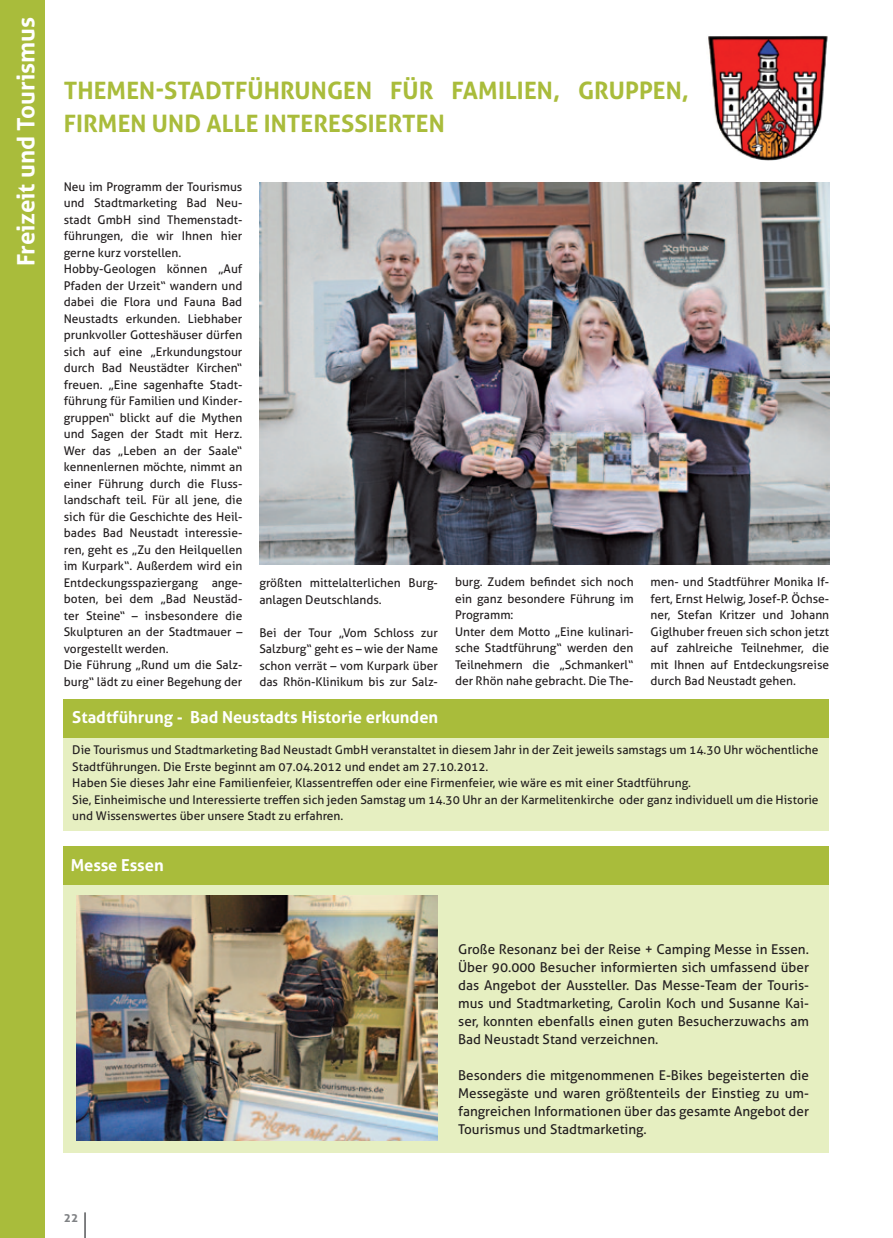
<style>
.page{position:relative;width:893px;height:1238px;background:#fff}
.page>*{position:absolute;margin:0;border:0;box-sizing:border-box;transform-origin:0 0}
.t1{font:700 24px "Aller";letter-spacing:.005em;color:#a9bc3b}
.t2{font:700 24px "Aller";color:#fff}
.t3{font:700 16.5px "Aller";color:#fff}
.t4{font:13.5px/18px "Aller";color:#231f20;text-align:justify}
.t5{font:12px/16.5px "Aller";color:#231f20}
.t6{font:700 12px "Aller";color:#808285}
</style>
<div class="page">
<div style="left:0;top:0;width:45px;height:1237px;background:#a9bc3b"></div>
<svg style="left:85px;top:1212px;width:1px;height:25px"></svg>
<img style="left:708px;top:36px;width:120px;height:125px">
<img style="left:259px;top:183px;width:570px;height:381px">
<div style="left:64px;top:870px;width:765px;height:282px;background:#e6efc1"></div>
<div style="left:64px;top:846px;width:765px;height:38px;background:#a9bc3b"></div>
<img style="left:77px;top:895px;width:361px;height:245px">
<div style="left:64px;top:729px;width:765px;height:101px;background:#e6efc1"></div>
<div style="left:64px;top:699px;width:765px;height:39px;background:#a9bc3b"></div>
<h1 class="t2" style="left:11px;top:266px;width:251px;rotate:-90deg">FREIZEIT UND TOURISMUS</h1>
<h1 class="t1" style="left:64px;top:76px;width:560px">THEMEN-STADTFÜHRUNGEN FÜR FAMILI EN, GRUPP</h1>
<h1 class="t1" style="left:653px;top:76px;width:37px">EN,</h1>
<h1 class="t1" style="left:64px;top:109px;width:382px">FI RMEN UND ALLE INTERESSI ERTEN</h1>
<p class="t5" style="left:64px;top:178px;width:180px">Neu im Programm der Tourismus und Stadtmarketing Bad Neu&shy;stadt GmbH sind Themenstadt&shy;führungen, die wir Ihnen hier gerne kurz vorstellen.<br>Hobby-Geologen können „Auf<br>Pfaden der Urzeit“ wandern und dabei die Flora und Fauna Bad<br>Neustadts erkunden. Liebhaber prunkvoller Gotteshäuser dürfen sich auf eine „Erkundungstour durch Bad Neustädter Kirchen“ freuen. „Eine sagenhafte Stadt&shy;führung für Familien und Kinder&shy;gruppen“ blickt auf die Mythen und Sagen der Stadt mit Herz.<br>Wer das „Leben an der Saale“ kennenlernen möchte, nimmt an einer Führung durch die Fluss&shy;landschaft teil. Für all jene, die sich für die Geschichte des Heil&shy;bades Bad Neustadt interessie&shy;ren, geht es „Zu den Heilquellen im Kurpark“. Außerdem wird ein<br>Entdeckungsspaziergang ange&shy;boten, bei dem „Bad Neustäd&shy;ter Steine“ – insbesondere die<br>Skulpturen an der Stadtmauer – vorgestellt werden.<br>Die Führung „Rund um die Salz&shy;burg“ lädt zu einer Begehung der</p>
<p class="t5" style="left:259px;top:575px;width:180px">größten mittelalterlichen Burg&shy;anlagen Deutschlands.</p>
<p class="t5" style="left:259px;top:624px;width:180px;text-align:justify">Bei der Tour „Vom Schloss zur Salzburg“ geht es – wie der Name schon verrät – vom Kurpark über das Rhön-Klinikum bis zur Salz-</p>
<h2 class="t3" style="left:72px;top:706px;width:368px">STADTFÜHRUNG - BAD NEUSTADTS HISTORIE ERKUNDEN</h2>
<p class="t5" style="left:455px;top:574px;width:180px">burg. Zudem befindet sich noch ein ganz besondere Führung im<br>Programm:<br>Unter dem Motto „Eine kulinari&shy;sche Stadtführung“ werden den<br>Teilnehmern die „Schmankerl“ der Rhön nahe gebracht. Die The-</p>
<p class="t5" style="left:651px;top:574px;width:180px;text-align:justify">men- und Stadtführer Monika If&shy;fert, Ernst Helwig, Josef-P. Öchse&shy;ner, Stefan Kritzer und Johann Giglhuber freuen sich schon jetzt auf zahlreiche Teilnehmer, die mit Ihnen auf Entdeckungsreise durch Bad Neustadt gehen.</p>
<p class="t5" style="left:72px;top:741px;width:748px">Die Tourismus und Stadtmarketing Bad Neustadt GmbH veranstaltet in diesem Jahr in der Zeit jeweils samstags um 14.30 Uhr wöchentliche Stadtführungen. Die Erste beginnt am 07.04.2012 und endet am 27.10.2012.<br>Haben Sie dieses Jahr eine Familienfeier, Klassentreffen oder eine Firmenfeier, wie wäre es mit einer Stadtführung.<br>Sie, Einheimische und Interessierte treffen sich jeden Samstag um 14.30 Uhr an der Karmelitenkirche oder ganz individuell um die Historie und Wissenswertes über unsere Stadt zu erfahren.</p>
<h2 class="t3" style="left:71px;top:854px;width:95px">MESSE ESSEN</h2>
<p class="t4" style="left:458px;top:940px;width:352px">Große Resonanz bei der Reise + Camping Messe in Essen.<br>Über 90.000 Besucher informierten sich umfassend über das Angebot der Aussteller. Das Messe-Team der Touris&shy;mus und Stadtmarketing, Carolin Koch und Susanne Kai&shy;ser, konnten ebenfalls einen guten Besucherzuwachs am Bad Neustadt Stand verzeichnen.</p>
<p class="t4" style="left:458px;top:1066px;width:352px">Besonders die mitgenommenen E-Bikes begeisterten die Messegäste und waren größtenteils der Einstieg zu um&shy;fangreichen Informationen über das gesamte Angebot der Tourismus und Stadtmarketing.</p>
<p class="t6" style="left:64px;top:1209px;width:16px">22</p>
</div>
